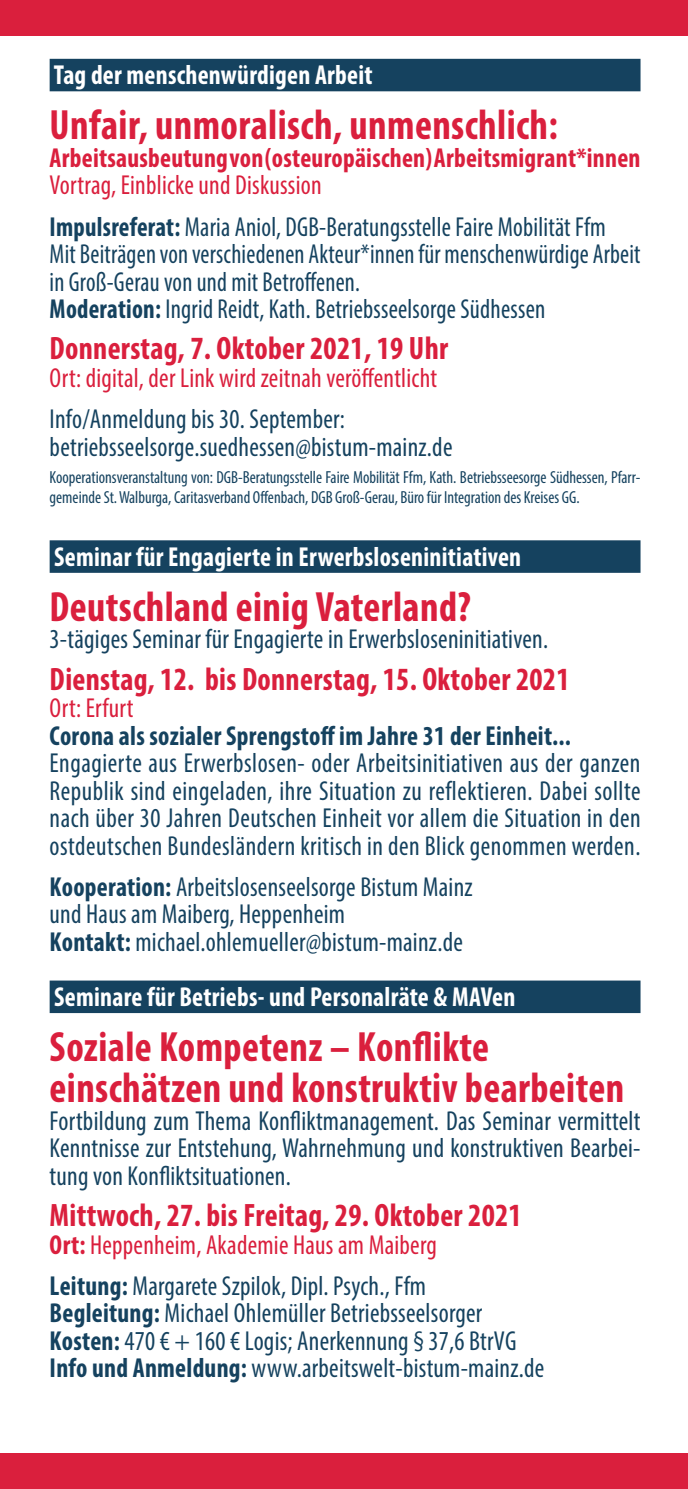
<style>
.page{position:relative;width:688px;height:1489px;background:#fff}
.page>*{position:absolute;margin:0;border:0;box-sizing:border-box;transform-origin:0 0}
.t1{font:700 condensed 42.5px/41.2px "Myriad Pro";letter-spacing:.01em;color:#da1f3d;scale:.95 1}
.t2{font:700 condensed 32.5px "Myriad Pro";letter-spacing:.01em;color:#da1f3d;scale:.95 1}
.t3{font:condensed 27.5px/27.5px "Myriad Pro";letter-spacing:.01em;color:#15425f;scale:.95 1}
.t4{font:condensed 27.5px/27.5px "Myriad Pro";letter-spacing:.01em;color:#15425f;scale:.9 1}
.t5{font:condensed 27.5px/41.2px "Myriad Pro";letter-spacing:.01em;color:#da1f3d;scale:.95 1}
.t6{font:700 condensed 27.5px "Myriad Pro";letter-spacing:.01em;color:#fff;scale:.95 1}
.t7{font:condensed 27.5px/41.2px "Myriad Pro";letter-spacing:.01em;color:#15425f;scale:.92 1}
.t8{font:700 condensed 27.5px "Myriad Pro";letter-spacing:.01em;color:#da1f3d;scale:.95 1}
.t9{font:700 condensed 27.5px "Myriad Pro";letter-spacing:.01em;color:#15425f;scale:.95 1}
.t10{font:condensed 17.5px/20px "Myriad Pro";color:#15425f;scale:.95 1}
.s1{color:#da1f3d}
.s2{font-weight:700}
.s3{font-weight:700;color:#15425f}
.s4{color:#15425f}
</style>
<div class="page">
<div style="left:0;top:0;width:687px;height:35px;background:#da1f3d"></div>
<div style="left:0;top:1453px;width:687px;height:35px;background:#da1f3d"></div>
<div style="left:50px;top:59px;width:590px;height:32px;background:#15425f"></div>
<div style="left:50px;top:540px;width:590px;height:33px;background:#15425f"></div>
<div style="left:50px;top:980px;width:590px;height:33px;background:#15425f"></div>
<p class="t6" style="left:54px;top:58px;width:337px">Tag der menschenwürdigen Arbeit</p>
<h1 class="t1" style="left:50px;top:104px;width:536px">Unfair, unmoralisch, unmenschlich:</h1>
<p class="t8" style="left:50px;top:140px;width:623px">Arbeitsausbeutung von (osteuropäischen) Arbeitsmigrant*innen</p>
<p class="t7" style="left:50px;top:164px;width:606px"><span class="s1">Vortrag, Einblicke und Diskussion<br></span><span class="s2">Impulsreferat:</span> Maria Aniol, DGB-Beratungsstelle Faire Mobilität Ffm</p>
<p class="t4" style="left:50px;top:240px;width:658px">Mit Beiträgen von verschiedenen Akteur*innen für menschenwürdige Arbeit in Groß-Gerau von und mit Betroffenen.<br><span class="s2">Moderation:</span> Ingrid Reidt, Kath. Betriebsseelsorge Südhessen</p>
<p class="t2" style="left:50px;top:328px;width:421px">Donnerstag, 7. Oktober 2021, 19 Uhr</p>
<p class="t5" style="left:50px;top:357px;width:409px">Ort: digital, der Link wird zeitnah veröffentlicht</p>
<p class="t3" style="left:50px;top:405px;width:425px">Info/Anmeldung bis 30. September: betriebsseelsorge.suedhessen@bistum-mainz.de</p>
<p class="t10" style="left:50px;top:467px;width:623px">Kooperationsveranstaltung von: DGB-Beratungsstelle Faire Mobilität Ffm, Kath. Betriebsseesorge Südhessen, Pfarr&shy;gemeinde St. Walburga, Caritasverband Offenbach, DGB Groß-Gerau, Büro für Integration des Kreises GG.</p>
<p class="t6" style="left:54px;top:539px;width:493px">Seminar für Engagierte in Erwerbsloseninitiativen</p>
<h1 class="t1" style="left:50px;top:585px;width:445px">Deutschland einig Vaterland?</h1>
<p class="t3" style="left:50px;top:625px;width:526px">3-tägiges Seminar für Engagierte in Erwerbsloseninitiativen.</p>
<p class="t2" style="left:50px;top:658px;width:548px">Dienstag, 12. bis Donnerstag, 15. Oktober 2021</p>
<p class="t5" style="left:50px;top:687px;width:90px">Ort: Erfurt</p>
<p class="t9" style="left:50px;top:718px;width:550px">Corona als sozialer Sprengstoff im Jahre 31 der Einheit...</p>
<p class="t3" style="left:50px;top:749px;width:623px;text-align:justify">Engagierte aus Erwerbslosen- oder Arbeitsinitiativen aus der ganzen Republik sind eingeladen, ihre Situation zu reflektieren. Dabei sollte nach über 30 Jahren Deutschen Einheit vor allem die Situation in den ostdeutschen Bundesländern kritisch in den Blick genommen werden.</p>
<p class="t3" style="left:50px;top:872px;width:447px"><span class="s2">Kooperation:</span> Arbeitslosenseelsorge Bistum Mainz und Haus am Maiberg, Heppenheim<br><span class="s2">Kontakt:</span> michael.ohlemueller@bistum-mainz.de</p>
<p class="t6" style="left:54px;top:979px;width:487px">Seminare für Betriebs- und Personalräte &amp; MAVen</p>
<h1 class="t1" style="left:50px;top:1025px;width:606px">Soziale Kompetenz – Konflikte einschätzen und konstruktiv bearbeiten</h1>
<p class="t3" style="left:50px;top:1106px;width:623px;text-align:justify">Fortbildung zum Thema Konfliktmanagement. Das Seminar vermittelt Kenntnisse zur Entstehung, Wahrnehmung und konstruktiven Bearbei&shy;tung von Konfliktsituationen.</p>
<p class="t2" style="left:50px;top:1194px;width:498px">Mittwoch, 27. bis Freitag, 29. Oktober 2021</p>
<p class="t5" style="left:50px;top:1223px;width:409px"><span class="s2">Ort:</span> Heppenheim, Akademie Haus am Maiberg<br><span class="s3">Leitung:</span> <span class="s4">Margarete Szpilok, Dipl. Psych., Ffm</span></p>
<p class="t3" style="left:50px;top:1299px;width:522px"><span class="s2">Begleitung:</span> Michael Ohlemüller Betriebsseelsorger<br><span class="s2">Kosten:</span> 470 € + 160 € Logis; Anerkennung § 37,6 BtrVG<br><span class="s2">Info und Anmeldung:</span> www.arbeitswelt-bistum-mainz.de</p>
</div>
